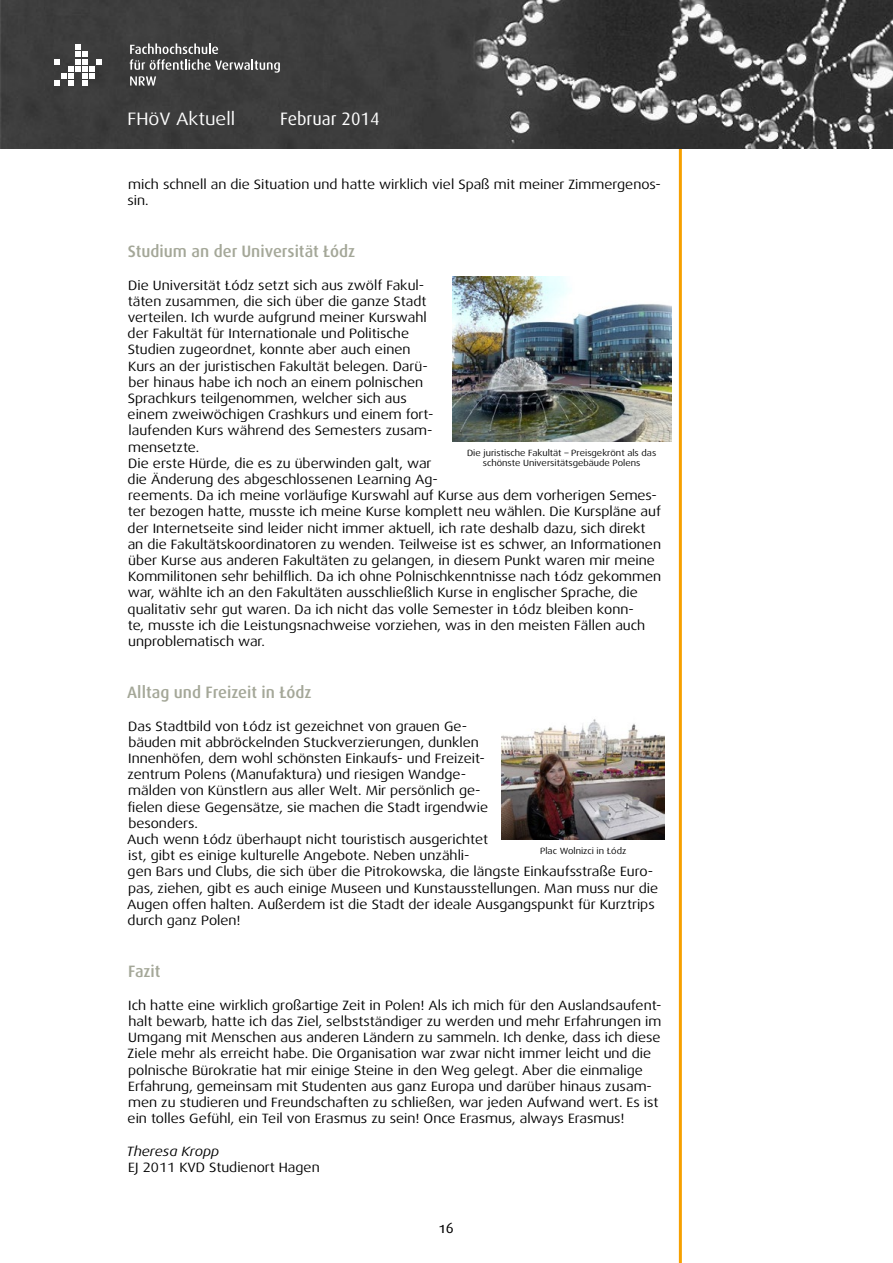
<style>
.page{position:relative;width:893px;height:1263px;background:#fff}
.page>*{position:absolute;margin:0;border:0;box-sizing:border-box;transform-origin:0 0}
.t1{font:18px "Dax Wide";color:#fff}
.t2{font:18px "Dax";color:#fff}
.t3{font:500 16.5px "Dax OT";color:#a4a798}
.t4{font:15px "Dax Regular Caps";color:#000}
.t5{font:13.5px/16.2px "Dax Wide";color:#000}
.t6{font:italic 13.5px "Dax Wide";color:#000}
.t7{font:9px/10.8px "Dax Wide";color:#000;text-align:center}
</style>
<div class="page">
<hr style="left:679px;top:148px;width:3px;height:1115px;background:#f6a000">
<img style="left:0;top:0;width:893px;height:148px">
<svg style="left:54px;top:45px;width:48px;height:41px"></svg>
<svg style="left:130px;top:43px;width:150px;height:43px;background:#595959"></svg>
<img style="left:453px;top:277px;width:219px;height:165px">
<img style="left:501px;top:719px;width:163px;height:120px">
<h1 class="t1" style="left:128px;top:109px;width:109px">FHöV Aktuell</h1>
<h1 class="t2" style="left:280px;top:109px;width:101px">Februar 2014</h1>
<p class="t5" style="left:128px;top:176px;width:535px">mich schnell an die Situation und hatte wirklich viel Spaß mit meiner Zimmergenos&shy;sin.</p>
<p class="t3" style="left:128px;top:241px;width:229px">Studium an der Universität Łódz</p>
<p class="t5" style="left:128px;top:277px;width:535px">Die Universität Łódz setzt sich aus zwölf Fakul-<br>täten zusammen, die sich über die ganze Stadt<br>verteilen. Ich wurde aufgrund meiner Kurswahl<br>der Fakultät für Internationale und Politische<br>Studien zugeordnet, konnte aber auch einen<br>Kurs an der juristischen Fakultät belegen. Darü-<br>ber hinaus habe ich noch an einem polnischen<br>Sprachkurs teilgenommen, welcher sich aus<br>einem zweiwöchigen Crashkurs und einem fort-<br>laufenden Kurs während des Semesters zusam-<br>mensetzte.<br>Die erste Hürde, die es zu überwinden galt, war<br>die Änderung des abgeschlossenen Learning Ag-<br>reements. Da ich meine vorläufige Kurswahl auf Kurse aus dem vorherigen Semes&shy;ter bezogen hatte, musste ich meine Kurse komplett neu wählen. Die Kurspläne auf der Internetseite sind leider nicht immer aktuell, ich rate deshalb dazu, sich direkt an die Fakultätskoordinatoren zu wenden. Teilweise ist es schwer, an Informationen über Kurse aus anderen Fakultäten zu gelangen, in diesem Punkt waren mir meine Kommilitonen sehr behilflich. Da ich ohne Polnischkenntnisse nach Łódz gekommen war, wählte ich an den Fakultäten ausschließlich Kurse in englischer Sprache, die qualitativ sehr gut waren. Da ich nicht das volle Semester in Łódz bleiben konn-<br>te, musste ich die Leistungsnachweise vorziehen, was in den meisten Fällen auch unproblematisch war.</p>
<p class="t3" style="left:127px;top:682px;width:186px">Alltag und Freizeit in Łódz</p>
<p class="t5" style="left:127px;top:718px;width:533px">Das Stadtbild von Łódz ist gezeichnet von grauen Ge-<br>bäuden mit abbröckelnden Stuckverzierungen, dunklen<br>Innenhöfen, dem wohl schönsten Einkaufs- und Freizeit-<br>zentrum Polens (Manufaktura) und riesigen Wandge-<br>mälden von Künstlern aus aller Welt. Mir persönlich ge-<br>fielen diese Gegensätze, sie machen die Stadt irgendwie<br>besonders.<br>Auch wenn Łódz überhaupt nicht touristisch ausgerichtet<br>ist, gibt es einige kulturelle Angebote. Neben unzähli-<br>gen Bars und Clubs, die sich über die Pitrokowska, die längste Einkaufsstraße Euro&shy;pas, ziehen, gibt es auch einige Museen und Kunstausstellungen. Man muss nur die Augen offen halten. Außerdem ist die Stadt der ideale Ausgangspunkt für Kurztrips durch ganz Polen!</p>
<p class="t3" style="left:128px;top:961px;width:34px">Fazit</p>
<p class="t5" style="left:128px;top:997px;width:536px">Ich hatte eine wirklich großartige Zeit in Polen! Als ich mich für den Auslandsaufent&shy;halt bewarb, hatte ich das Ziel, selbstständiger zu werden und mehr Erfahrungen im Umgang mit Menschen aus anderen Ländern zu sammeln. Ich denke, dass ich diese Ziele mehr als erreicht habe. Die Organisation war zwar nicht immer leicht und die polnische Bürokratie hat mir einige Steine in den Weg gelegt. Aber die einmalige Erfahrung, gemeinsam mit Studenten aus ganz Europa und darüber hinaus zusam&shy;men zu studieren und Freundschaften zu schließen, war jeden Aufwand wert. Es ist ein tolles Gefühl, ein Teil von Erasmus zu sein! Once Erasmus, always Erasmus!</p>
<p class="t6" style="left:127px;top:1143px;width:94px">Theresa Kropp</p>
<p class="t5" style="left:128px;top:1159px;width:193px">EJ 2011 KVD Studienort Hagen</p>
<p class="t7" style="left:467px;top:447px;width:191px">Die juristische Fakultät – Preisgekrönt als das schönste Universitätsgebäude Polens</p>
<p class="t7" style="left:540px;top:846px;width:88px">Plac Wolnizci in Łódz</p>
<p class="t4" style="left:439px;top:1219px;width:16px">16</p>
</div>
